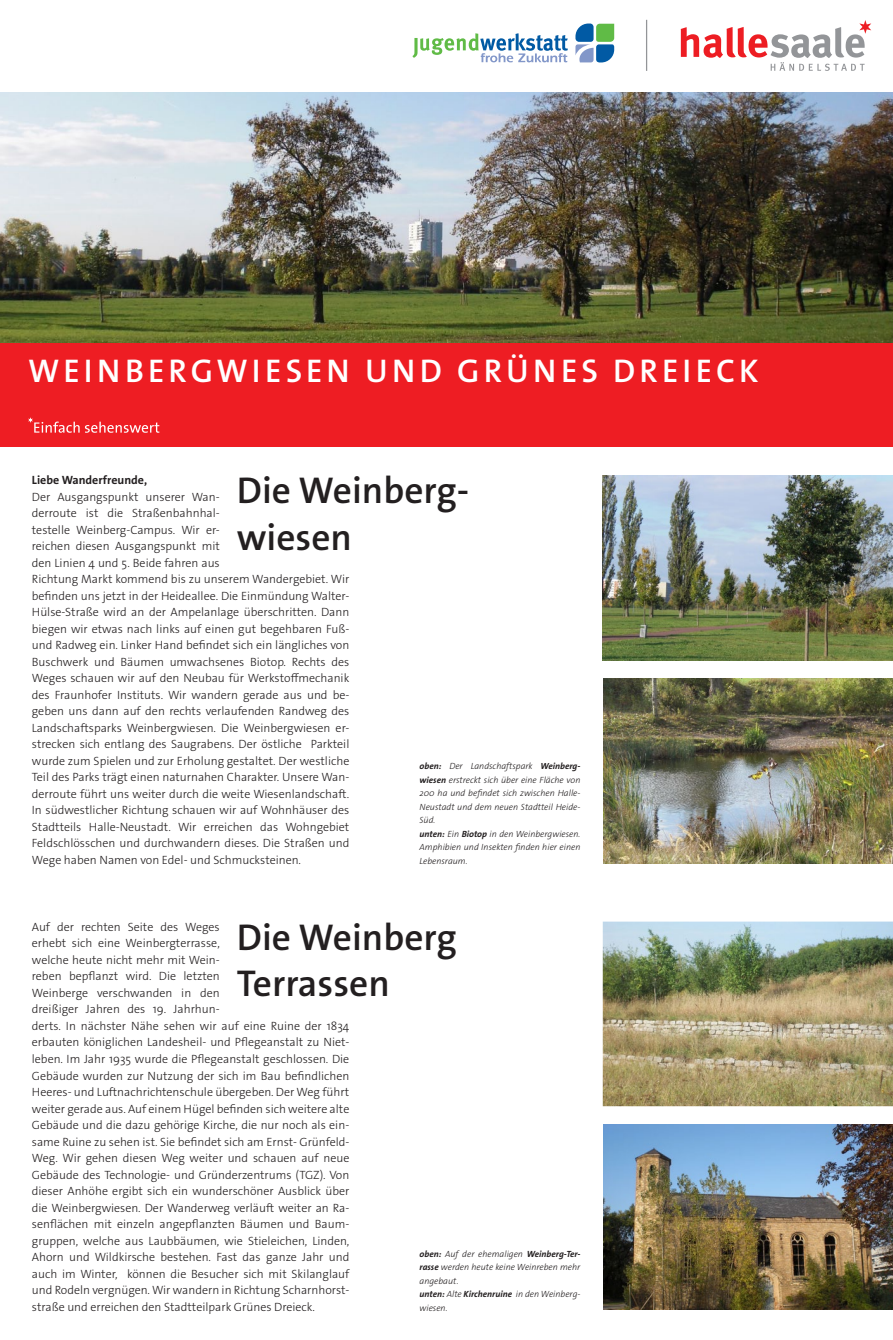
<style>
.page{position:relative;width:893px;height:1340px;background:#fff}
.page>*{position:absolute;margin:0;border:0;box-sizing:border-box;transform-origin:0 0}
.t1{font:600 37.5px/46.5px "The Sans Os F";color:#231f20}
.t2{font:600 33px "The Sans Os F";letter-spacing:.12em;color:#fff}
.t3{font:300 12px/16.5px "The Sans Os F";color:#231f20}
.t4{font:700 12px "The Sans Os F";color:#231f20}
.t5{font:italic 300 9px/13.5px "The Sans Os F";color:#231f20}
.s1{font-weight:700}
.s2{font-weight:700;font-size:8.85px}
</style>
<div class="page">
<img style="left:0;top:92px;width:893px;height:251px">
<div style="left:0;top:343px;width:893px;height:103px;background:#ee1d23"></div>
<svg style="left:681px;top:20px;width:190px;height:51px"></svg>
<hr style="left:646px;top:20px;width:1px;height:51px;background:#939598">
<svg style="left:28px;top:417px;width:131px;height:16px"></svg>
<svg style="left:575px;top:24px;width:39px;height:38px"></svg>
<svg style="left:412px;top:33px;width:156px;height:29px"></svg>
<img style="left:603px;top:475px;width:290px;height:185px">
<img style="left:603px;top:679px;width:290px;height:184px">
<img style="left:603px;top:921px;width:290px;height:185px">
<img style="left:603px;top:1124px;width:290px;height:185px">
<h2 class="t2" style="left:28px;top:349px;width:732px">WEINBERGWIESEN UND GRÜNES DREIECK</h2>
<p class="t4" style="left:32px;top:472px;width:117px">Liebe Wanderfreunde,</p>
<p class="t3" style="left:32px;top:488px;width:319px">Der Ausgangspunkt unserer Wan-<br>derroute ist die Straßenbahnhal-<br>testelle Weinberg-Campus. Wir er-<br>reichen diesen Ausgangspunkt mit<br>den Linien 4 und 5. Beide fahren aus<br>Richtung Markt kommend bis zu unserem Wandergebiet. Wir befinden uns jetzt in der Heideallee. Die Einmündung Walter-Hülse-Straße wird an der Ampelanlage überschritten. Dann biegen wir etwas nach links auf einen gut begehbaren Fuß&shy;und Radweg ein. Linker Hand befindet sich ein längliches von Buschwerk und Bäumen umwachsenes Biotop. Rechts des Weges schauen wir auf den Neubau für Werkstoffmechanik des Fraunhofer Instituts. Wir wandern gerade aus und be&shy;geben uns dann auf den rechts verlaufenden Randweg des Landschaftsparks Weinbergwiesen. Die Weinbergwiesen er&shy;strecken sich entlang des Saugrabens. Der östliche Parkteil wurde zum Spielen und zur Erholung gestaltet. Der westliche Teil des Parks trägt einen naturnahen Charakter. Unsere Wan&shy;derroute führt uns weiter durch die weite Wiesenlandschaft.<br>In südwestlicher Richtung schauen wir auf Wohnhäuser des Stadtteils Halle-Neustadt. Wir erreichen das Wohngebiet Feldschlösschen und durchwandern dieses. Die Straßen und Wege haben Namen von Edel- und Schmucksteinen.</p>
<h1 class="t1" style="left:237px;top:467px;width:234px">Die Weinberg&shy;wiesen</h1>
<p class="t5" style="left:420px;top:759px;width:162px"><span class="s1">oben:</span> Der Landschaftspark <span class="s2">Weinberg&shy;wie</span><span class="s1">sen</span> erstreckt sich über eine Fläche von<br>200 ha und befindet sich zwischen Halle-<br>Neustadt und dem neuen Stadtteil Heide-<br>Süd.<br><span class="s1">unten:</span> Ein <span class="s1">Biotop</span> in den Weinbergwiesen.<br>Amphibien und Insekten finden hier einen<br>Lebensraum.</p>
<p class="t3" style="left:32px;top:918px;width:319px">Auf der rechten Seite des Weges<br>erhebt sich eine Weinbergterrasse,<br>welche heute nicht mehr mit Wein-<br>reben bepflanzt wird. Die letzten<br>Weinberge verschwanden in den<br>dreißiger Jahren des 19. Jahrhun-<br>derts. In nächster Nähe sehen wir auf eine Ruine der 1834 erbauten königlichen Landesheil- und Pflegeanstalt zu Niet&shy;leben. Im Jahr 1935 wurde die Pflegeanstalt geschlossen. Die Gebäude wurden zur Nutzung der sich im Bau befindlichen Heeres- und Luftnachrichtenschule übergeben. Der Weg führt weiter gerade aus. Auf einem Hügel befinden sich weitere alte Gebäude und die dazu gehörige Kirche, die nur noch als ein&shy;same Ruine zu sehen ist. Sie befindet sich am Ernst- Grünfeld-Weg. Wir gehen diesen Weg weiter und schauen auf neue Gebäude des Technologie- und Gründerzentrums (TGZ). Von dieser Anhöhe ergibt sich ein wunderschöner Ausblick über die Weinbergwiesen. Der Wanderweg verläuft weiter an Ra&shy;senflächen mit einzeln angepflanzten Bäumen und Baum&shy;gruppen, welche aus Laubbäumen, wie Stieleichen, Linden, Ahorn und Wildkirsche bestehen. Fast das ganze Jahr und auch im Winter, können die Besucher sich mit Skilanglauf und Rodeln vergnügen. Wir wandern in Richtung Scharnhorst&shy;straße und erreichen den Stadtteilpark Grünes Dreieck.</p>
<h1 class="t1" style="left:237px;top:914px;width:222px">Die Weinberg<br>Terrassen</h1>
<p class="t5" style="left:420px;top:1246px;width:162px"><span class="s1">oben:</span> Auf der ehemaligen <span class="s1">Weinberg-Ter&shy;rasse</span> werden heute keine Weinreben mehr angebaut.<br><span class="s1">unten:</span> Alte <span class="s1">Kirchenruine</span> in den Weinberg&shy;wiesen.</p>
</div>
